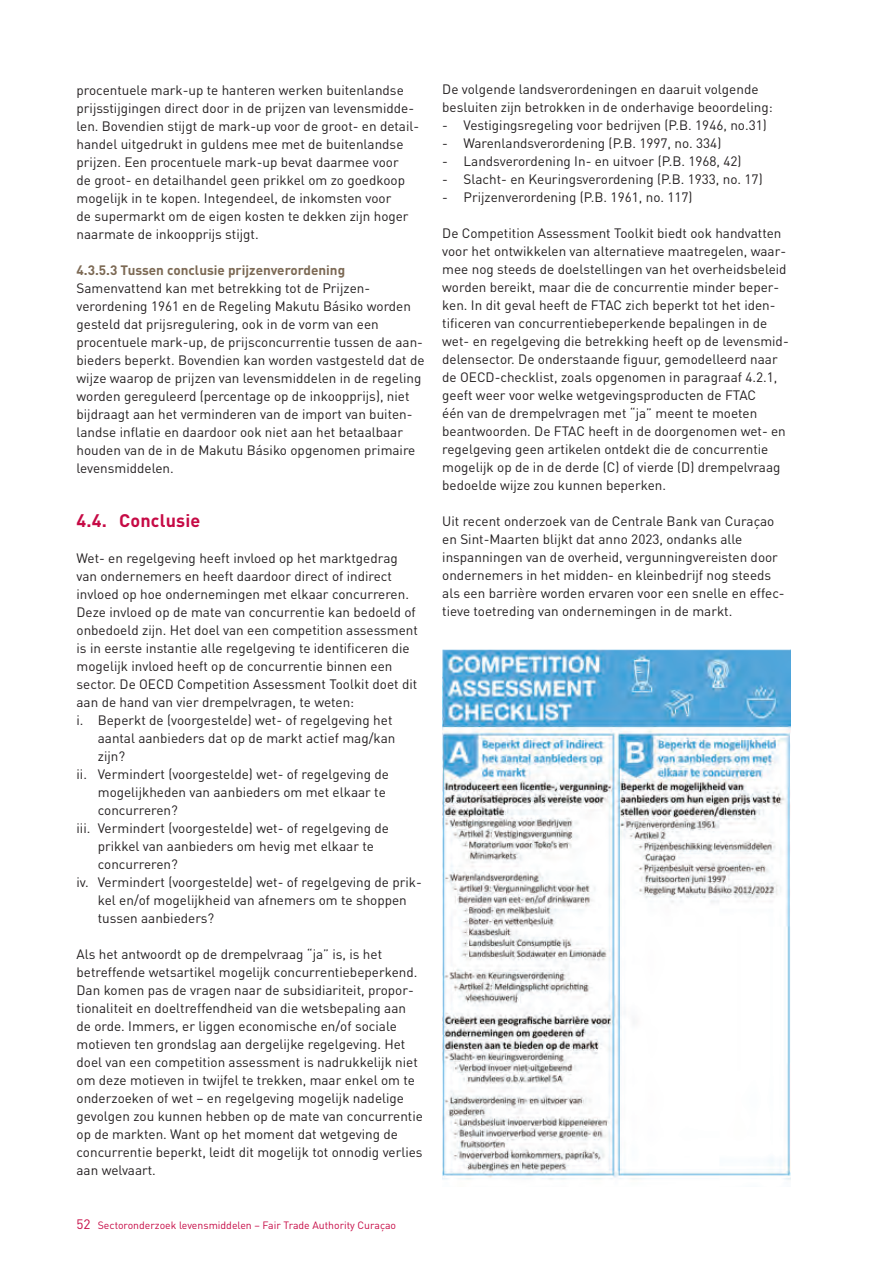
<style>
.page{position:relative;width:893px;height:1263px;background:#fff}
.page>*{position:absolute;margin:0;border:0;box-sizing:border-box;transform-origin:0 0}
.t1{font:700 18px "DIN Pro";letter-spacing:.01em;color:#c60a45}
.t2{font:13.5px/18px "DIN Pro";color:#231f20}
.t3{font:700 13.5px "DIN Pro";color:#7c6954}
.t4{font:10.5px "DIN Pro";color:#c60a45}
.s1{font-size:13.5px}
</style>
<div class="page">
<img style="left:442px;top:649px;width:349px;height:531px">
<p class="t2" style="left:77px;top:80px;width:344px">procentuele mark-up te hanteren werken buitenlandse prijsstijgingen direct door in de prijzen van levensmidde&shy;len. Bovendien stijgt de mark-up voor de groot- en detail&shy;handel uitgedrukt in guldens mee met de buitenlandse prijzen. Een procentuele mark-up bevat daarmee voor<br>de groot- en detailhandel geen prikkel om zo goedkoop mogelijk in te kopen. Integendeel, de inkomsten voor<br>de supermarkt om de eigen kosten te dekken zijn hoger naarmate de inkoopprijs stijgt.</p>
<p class="t3" style="left:77px;top:261px;width:270px">4.3.5.3 Tussen conclusie prijzenverordening</p>
<p class="t2" style="left:77px;top:278px;width:350px">Samenvattend kan met betrekking tot de Prijzen&shy;verordening 1961 en de Regeling Makutu Básiko worden gesteld dat prijsregulering, ook in de vorm van een procentuele mark-up, de prijsconcurrentie tussen de aan&shy;bieders beperkt. Bovendien kan worden vastgesteld dat de wijze waarop de prijzen van levensmiddelen in de regeling worden gereguleerd (percentage op de inkoopprijs), niet bijdraagt aan het verminderen van de import van buiten&shy;landse inflatie en daardoor ook niet aan het betaalbaar houden van de in de Makutu Básiko opgenomen primaire levensmiddelen.</p>
<h1 class="t1" style="left:77px;top:508px;width:125px">4.4. Conclusie</h1>
<p class="t2" style="left:77px;top:548px;width:323px">Wet- en regelgeving heeft invloed op het marktgedrag</p>
<p class="t2" style="left:77px;top:566px;width:317px">van ondernemers en heeft daardoor direct of indirect</p>
<p class="t2" style="left:77px;top:584px;width:334px">invloed op hoe ondernemingen met elkaar concurreren.</p>
<p class="t2" style="left:77px;top:602px;width:341px">Deze invloed op de mate van concurrentie kan bedoeld of</p>
<p class="t2" style="left:77px;top:620px;width:343px">onbedoeld zijn. Het doel van een competition assessment</p>
<p class="t2" style="left:77px;top:638px;width:335px">is in eerste instantie alle regelgeving te identificeren die</p>
<p class="t2" style="left:77px;top:656px;width:317px">mogelijk invloed heeft op de concurrentie binnen een</p>
<p class="t2" style="left:77px;top:674px;width:342px">sector. De OECD Competition Assessment Toolkit doet dit</p>
<p class="t2" style="left:77px;top:692px;width:279px">aan de hand van vier drempelvragen, te weten:</p>
<p class="t2" style="left:77px;top:710px;width:317px">i. Beperkt de (voorgestelde) wet- of regelgeving het</p>
<p class="t2" style="left:98px;top:728px;width:299px">aantal aanbieders dat op de markt actief mag/kan</p>
<p class="t2" style="left:98px;top:746px;width:29px">zijn?</p>
<p class="t2" style="left:77px;top:764px;width:314px">ii. Vermindert (voorgestelde) wet- of regelgeving de</p>
<p class="t2" style="left:98px;top:782px;width:289px">mogelijkheden van aanbieders om met elkaar te</p>
<p class="t2" style="left:98px;top:800px;width:82px">concurreren?</p>
<p class="t2" style="left:77px;top:818px;width:314px">iii. Vermindert (voorgestelde) wet- of regelgeving de</p>
<p class="t2" style="left:98px;top:836px;width:278px">prikkel van aanbieders om hevig met elkaar te</p>
<p class="t2" style="left:98px;top:854px;width:82px">concurreren?</p>
<p class="t2" style="left:77px;top:872px;width:347px">iv. Vermindert (voorgestelde) wet- of regelgeving de prik-</p>
<p class="t2" style="left:98px;top:890px;width:311px">kel en/of mogelijkheid van afnemers om te shoppen</p>
<p class="t2" style="left:98px;top:908px;width:118px">tussen aanbieders?</p>
<p class="t2" style="left:77px;top:944px;width:348px">Als het antwoordt op de drempelvraag “ja” is, is het betreffende wetsartikel mogelijk concurrentiebeperkend.<br>Dan komen pas de vragen naar de subsidiariteit, propor&shy;tionaliteit en doeltreffendheid van die wetsbepaling aan de orde. Immers, er liggen economische en/of sociale motieven ten grondslag aan dergelijke regelgeving. Het doel van een competition assessment is nadrukkelijk niet om deze motieven in twijfel te trekken, maar enkel om te onderzoeken of wet – en regelgeving mogelijk nadelige gevolgen zou kunnen hebben op de mate van concurrentie op de markten. Want op het moment dat wetgeving de concurrentie beperkt, leidt dit mogelijk tot onnodig verlies aan welvaart.</p>
<p class="t4" style="left:77px;top:1218px;width:321px"><span class="s1">52</span> Sectoronderzoek levensmiddelen – Fair Trade Authority Curaçao</p>
<p class="t2" style="left:442px;top:80px;width:332px">De volgende landsverordeningen en daaruit volgende besluiten zijn betrokken in de onderhavige beoordeling:</p>
<p class="t2" style="left:442px;top:116px;width:326px">- Vestigingsregeling voor bedrijven (P.B. 1946, no.31)</p>
<p class="t2" style="left:442px;top:134px;width:281px">- Warenlandsverordening (P.B. 1997, no. 334)</p>
<p class="t2" style="left:442px;top:152px;width:301px">- Landsverordening In- en uitvoer (P.B. 1968, 42)</p>
<p class="t2" style="left:442px;top:170px;width:322px">- Slacht- en Keuringsverordening (P.B. 1933, no. 17)</p>
<p class="t2" style="left:442px;top:188px;width:252px">- Prijzenverordening (P.B. 1961, no. 117)</p>
<p class="t2" style="left:442px;top:224px;width:348px">De Competition Assessment Toolkit biedt ook handvatten voor het ontwikkelen van alternatieve maatregelen, waar&shy;mee nog steeds de doelstellingen van het overheidsbeleid worden bereikt, maar die de concurrentie minder beper&shy;ken. In dit geval heeft de FTAC zich beperkt tot het iden&shy;tificeren van concurrentiebeperkende bepalingen in de wet- en regelgeving die betrekking heeft op de levensmid&shy;delensector. De onderstaande figuur, gemodelleerd naar de OECD-checklist, zoals opgenomen in paragraaf 4.2.1, geeft weer voor welke wetgevingsproducten de FTAC<br>één van de drempelvragen met “ja” meent te moeten beantwoorden. De FTAC heeft in de doorgenomen wet- en regelgeving geen artikelen ontdekt die de concurrentie mogelijk op de in de derde (C) of vierde (D) drempelvraag bedoelde wijze zou kunnen beperken.</p>
<p class="t2" style="left:442px;top:512px;width:344px">Uit recent onderzoek van de Centrale Bank van Curaçao en Sint-Maarten blijkt dat anno 2023, ondanks alle inspanningen van de overheid, vergunningvereisten door ondernemers in het midden- en kleinbedrijf nog steeds als een barrière worden ervaren voor een snelle en effec&shy;tieve toetreding van ondernemingen in de markt.</p>
</div>
